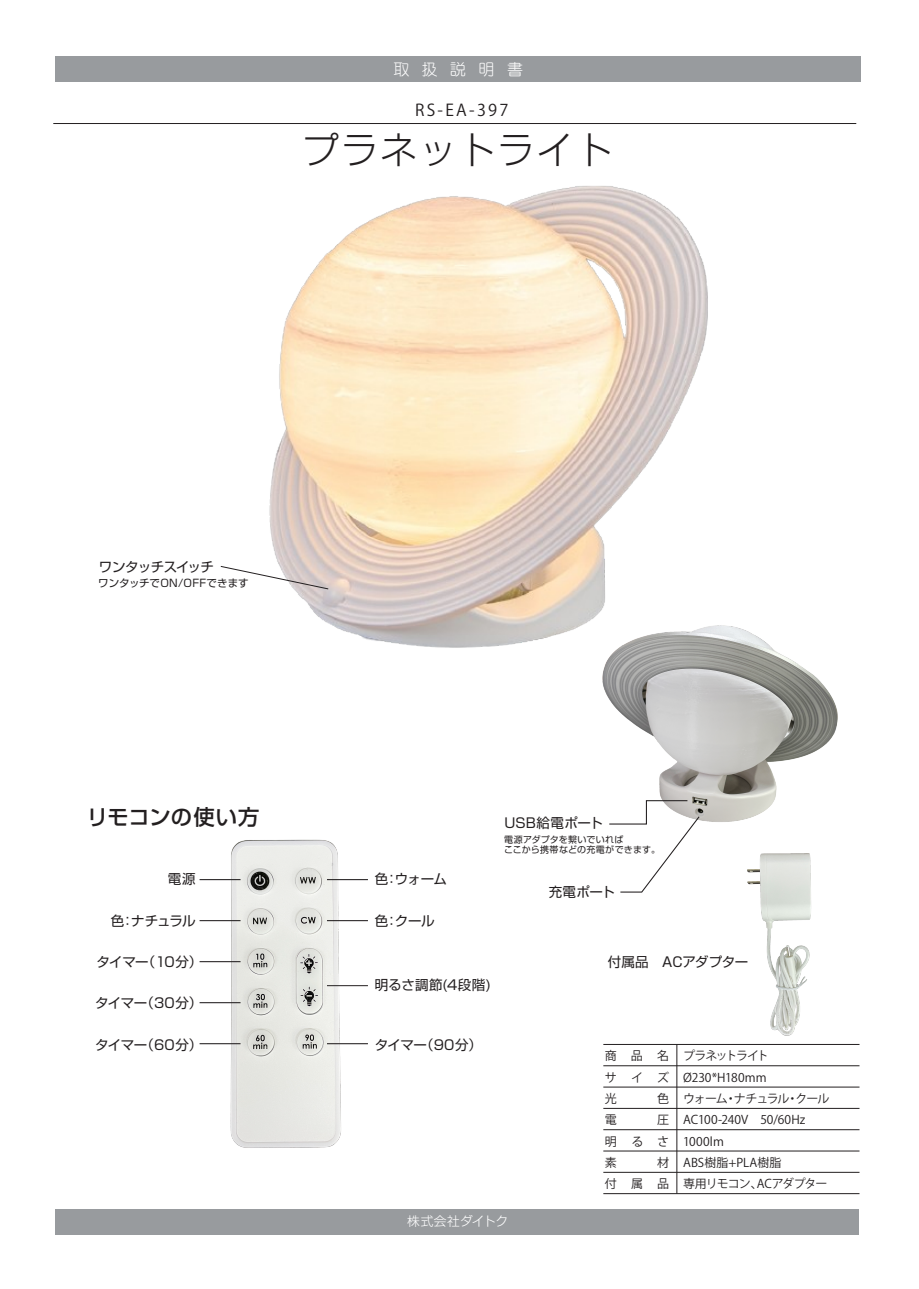
<style>
.page{position:relative;width:919px;height:1289px;background:#fff}
.page>*{position:absolute;margin:0;border:0;box-sizing:border-box;transform-origin:0 0}
.t1{font:300 37.2px "Shin Go Pro";letter-spacing:.05em;color:#231f20}
.t2{font:500 21.3px "Shin Go Pro";letter-spacing:.01em;color:#231f20}
.t3{font:16.2px "Koz Go Pr 6 N";letter-spacing:.14em;color:#231f20}
.t4{font:15.9px "DF Maru Gothic Lt WIN RKSJ H";letter-spacing:.78em;color:#fff}
.t5{font:13.5px "Shin Go Pro";letter-spacing:-.025em;color:#231f20}
.t6{font:13.5px "Shin Go Pro";letter-spacing:-.005em;color:#231f20}
.t7{font:13.5px "Shin Go Pro";letter-spacing:.025em;color:#231f20}
.t8{font:13.5px "Shin Go Pro";letter-spacing:-.045em;color:#231f20}
.t9{font:13.5px "Shin Go Pro";letter-spacing:.01em;color:#231f20}
.t10{font:300 12.75px "Shin Go Pro";color:#fff}
.t11{font:12px/21.3px "Koz Go Pr 6 N";letter-spacing:-.015em;color:#231f20;text-align:justify}
.t12{font:10.5px "Shin Go Pro";letter-spacing:.01em;color:#231f20}
.t13{font:9px/10.5px "Shin Go Pro";letter-spacing:.025em;color:#231f20}
</style>
<div class="page">
<img style="left:269px;top:186px;width:439px;height:462px">
<img style="left:595px;top:588px;width:243px;height:223px">
<img style="left:218px;top:839px;width:136px;height:309px">
<img style="left:696px;top:811px;width:164px;height:256px">
<div style="left:55px;top:1208px;width:804px;height:26px;background:#989b9e"></div>
<div style="left:55px;top:56px;width:805px;height:25px;background:#989b9e"></div>
<hr style="left:53px;top:123px;width:803px;height:1px;background:#231f20">
<svg style="left:220px;top:565px;width:109px;height:25px"></svg>
<hr style="left:199px;top:879px;width:41px;height:1px;background:#231f20">
<hr style="left:199px;top:920px;width:41px;height:1px;background:#231f20">
<hr style="left:199px;top:961px;width:41px;height:1px;background:#231f20">
<hr style="left:199px;top:1002px;width:41px;height:1px;background:#231f20">
<hr style="left:199px;top:1043px;width:41px;height:1px;background:#231f20">
<hr style="left:327px;top:879px;width:41px;height:1px;background:#231f20">
<hr style="left:327px;top:920px;width:41px;height:1px;background:#231f20">
<hr style="left:327px;top:985px;width:41px;height:1px;background:#231f20">
<hr style="left:327px;top:1043px;width:41px;height:1px;background:#231f20">
<hr style="left:603px;top:1044px;width:256px;height:1px;background:#231f20">
<hr style="left:603px;top:1065px;width:256px;height:1px;background:#231f20">
<hr style="left:603px;top:1086px;width:256px;height:1px;background:#231f20">
<hr style="left:603px;top:1108px;width:256px;height:1px;background:#231f20">
<hr style="left:603px;top:1129px;width:256px;height:1px;background:#231f20">
<hr style="left:603px;top:1150px;width:256px;height:1px;background:#231f20">
<hr style="left:603px;top:1171px;width:256px;height:1px;background:#231f20">
<hr style="left:603px;top:1193px;width:256px;height:1px;background:#231f20">
<hr style="left:676px;top:1044px;width:1px;height:149px;background:#231f20">
<svg style="left:608px;top:799px;width:92px;height:94px"></svg>
<h3 class="t4" style="left:393px;top:62px;width:131px">取扱説明書</h3>
<h3 class="t3" style="left:415px;top:101px;width:95px">RS-EA-397</h3>
<h1 class="t1" style="left:302px;top:119px;width:312px">プラネットライト</h1>
<p class="t8" style="left:99px;top:555px;width:116px">ワンタッチスイッチ</p>
<p class="t12" style="left:98px;top:574px;width:152px">ワンタッチでON/OFFできます</p>
<h2 class="t2" style="left:87px;top:799px;width:174px">リモコンの使い方</h2>
<p class="t5" style="left:168px;top:868px;width:29px">電源</p>
<p class="t5" style="left:111px;top:909px;width:86px">色：ナチュラル</p>
<p class="t5" style="left:96px;top:950px;width:107px">タイマー（10分）</p>
<p class="t5" style="left:95px;top:992px;width:109px">タイマー（30分）</p>
<p class="t5" style="left:95px;top:1033px;width:109px">タイマー（60分）</p>
<p class="t5" style="left:374px;top:868px;width:74px">色：ウォーム</p>
<p class="t5" style="left:374px;top:909px;width:61px">色：クール</p>
<p class="t7" style="left:374px;top:974px;width:118px">明るさ調節(4段階)</p>
<p class="t9" style="left:504px;top:811px;width:100px">USB給電ポート</p>
<p class="t13" style="left:504px;top:832px;width:157px">電源アダプタを繋いでいれば<br>ここから携帯などの充電ができます。</p>
<p class="t5" style="left:548px;top:881px;width:68px">充電ポート</p>
<p class="t6" style="left:607px;top:951px;width:142px">付属品　ACアダプター</p>
<p class="t5" style="left:374px;top:1033px;width:109px">タイマー（90分）</p>
<p class="t11" style="left:604px;top:1045px;width:66px">商品名サイズ光</p>
<p class="t11" style="left:657px;top:1088px;width:13px">色</p>
<p class="t11" style="left:604px;top:1109px;width:13px">電</p>
<p class="t11" style="left:604px;top:1109px;width:66px;text-indent:52px">圧明るさ素</p>
<p class="t11" style="left:604px;top:1152px;width:66px;text-align:right">材<br>付属品</p>
<p class="t11" style="left:683px;top:1045px;width:148px;text-align:left">プラネットライト<br>Ø230*H180mm<br>ウォーム・ナチュラル・クール<br>AC100-240V　50/60Hz<br>1000lm<br>ABS樹脂+PLA樹脂<br>専用リモコン、ACアダプター</p>
<p class="t10" style="left:407px;top:1210px;width:102px">株式会社ダイトク</p>
</div>
